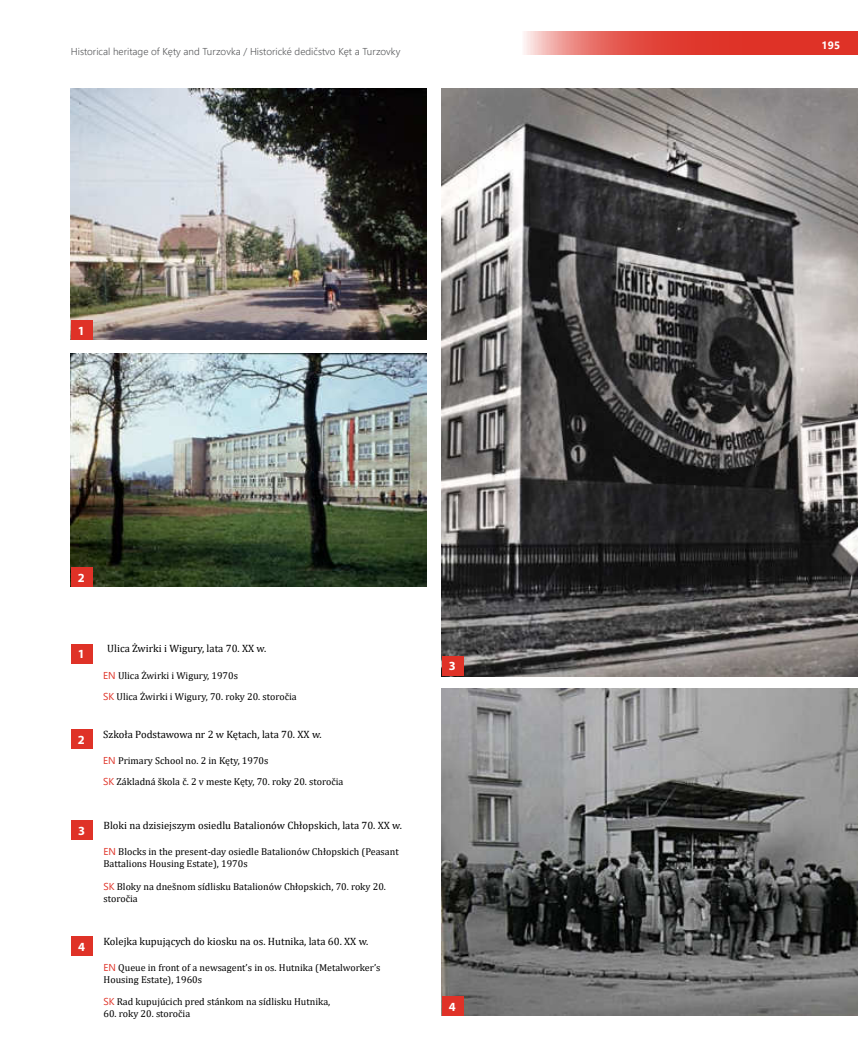
<style>
.page{position:relative;width:858px;height:1060px;background:#fff}
.page>*{position:absolute;margin:0;border:0;box-sizing:border-box;transform-origin:0 0}
.t1{font:700 12.5px "Myriad Pro";color:#fff}
.t2{font:10.62px "Cambria";color:#000}
.t3{font:700 10.62px "Segoe UI";color:#fff}
.t4{font:10px/12px "Cambria";color:#000}
.t5{font:300 10px "Segoe UI";color:#58595b}
.s1{font-family:"Segoe UI";color:#df3227}
</style>
<div class="page">
<svg style="left:524px;top:31px;width:333px;height:24px;background:#e3534a"></svg>
<img style="left:442px;top:89px;width:415px;height:587px">
<img style="left:442px;top:689px;width:415px;height:326px">
<img style="left:71px;top:89px;width:356px;height:251px">
<img style="left:71px;top:353px;width:356px;height:233px">
<div style="left:71px;top:320px;width:22px;height:20px;background:#df3227"></div>
<div style="left:71px;top:567px;width:22px;height:19px;background:#df3227"></div>
<div style="left:442px;top:656px;width:22px;height:19px;background:#df3227"></div>
<div style="left:442px;top:996px;width:22px;height:19px;background:#df3227"></div>
<div style="left:71px;top:644px;width:22px;height:19px;background:#df3227"></div>
<div style="left:71px;top:729px;width:22px;height:19px;background:#df3227"></div>
<div style="left:71px;top:820px;width:22px;height:19px;background:#df3227"></div>
<div style="left:71px;top:936px;width:22px;height:19px;background:#df3227"></div>
<p class="t5" style="left:71px;top:42px;width:331px">Historical heritage of Kęty and Turzovka / Historické dedičstvo Kęt a Turzovky</p>
<p class="t1" style="left:78px;top:323px;width:8px">1</p>
<p class="t1" style="left:78px;top:570px;width:8px">2</p>
<p class="t1" style="left:78px;top:646px;width:8px">1</p>
<p class="t2" style="left:107px;top:642px;width:160px">Ulica Żwirki i Wigury, lata 70. XX w.</p>
<p class="t4" style="left:103px;top:669px;width:136px"><span class="s1">EN</span> Ulica Żwirki i Wigury, 1970s</p>
<p class="t4" style="left:103px;top:690px;width:195px"><span class="s1">SK</span> Ulica Żwirki i Wigury, 70. roky 20. storočia</p>
<p class="t1" style="left:78px;top:732px;width:8px">2</p>
<p class="t2" style="left:103px;top:727px;width:220px">Szkoła Podstawowa nr 2 w Kętach, lata 70. XX w.</p>
<p class="t4" style="left:103px;top:754px;width:167px"><span class="s1">EN</span> Primary School no. 2 in Kęty, 1970s</p>
<p class="t4" style="left:103px;top:775px;width:242px"><span class="s1">SK</span> Základná škola č. 2 v meste Kęty, 70. roky 20. storočia</p>
<p class="t1" style="left:78px;top:823px;width:8px">3</p>
<p class="t2" style="left:103px;top:818px;width:300px">Bloki na dzisiejszym osiedlu Batalionów Chłopskich, lata 70. XX w.</p>
<p class="t4" style="left:103px;top:845px;width:297px"><span class="s1">EN</span> Blocks in the present-day osiedle Batalionów Chłopskich (Peasant<br>Battalions Housing Estate), 1970s</p>
<p class="t4" style="left:103px;top:881px;width:284px"><span class="s1">SK</span> Bloky na dnešnom sídlisku Batalionów Chłopskich, 70. roky 20. storočia</p>
<p class="t1" style="left:78px;top:939px;width:8px">4</p>
<p class="t2" style="left:103px;top:934px;width:266px">Kolejka kupujących do kiosku na os. Hutnika, lata 60. XX w.</p>
<p class="t4" style="left:103px;top:961px;width:278px"><span class="s1">EN</span> Queue in front of a newsagent’s in os. Hutnika (Metalworker’s<br>Housing Estate), 1960s</p>
<p class="t4" style="left:103px;top:995px;width:228px"><span class="s1">SK</span> Rad kupujúcich pred stánkom na sídlisku Hutnika,</p>
<p class="t4" style="left:103px;top:1007px;width:88px">60. roky 20. storočia</p>
<p class="t1" style="left:449px;top:658px;width:8px">3</p>
<p class="t1" style="left:449px;top:999px;width:8px">4</p>
<p class="t3" style="left:821px;top:39px;width:20px">195</p>
</div>
